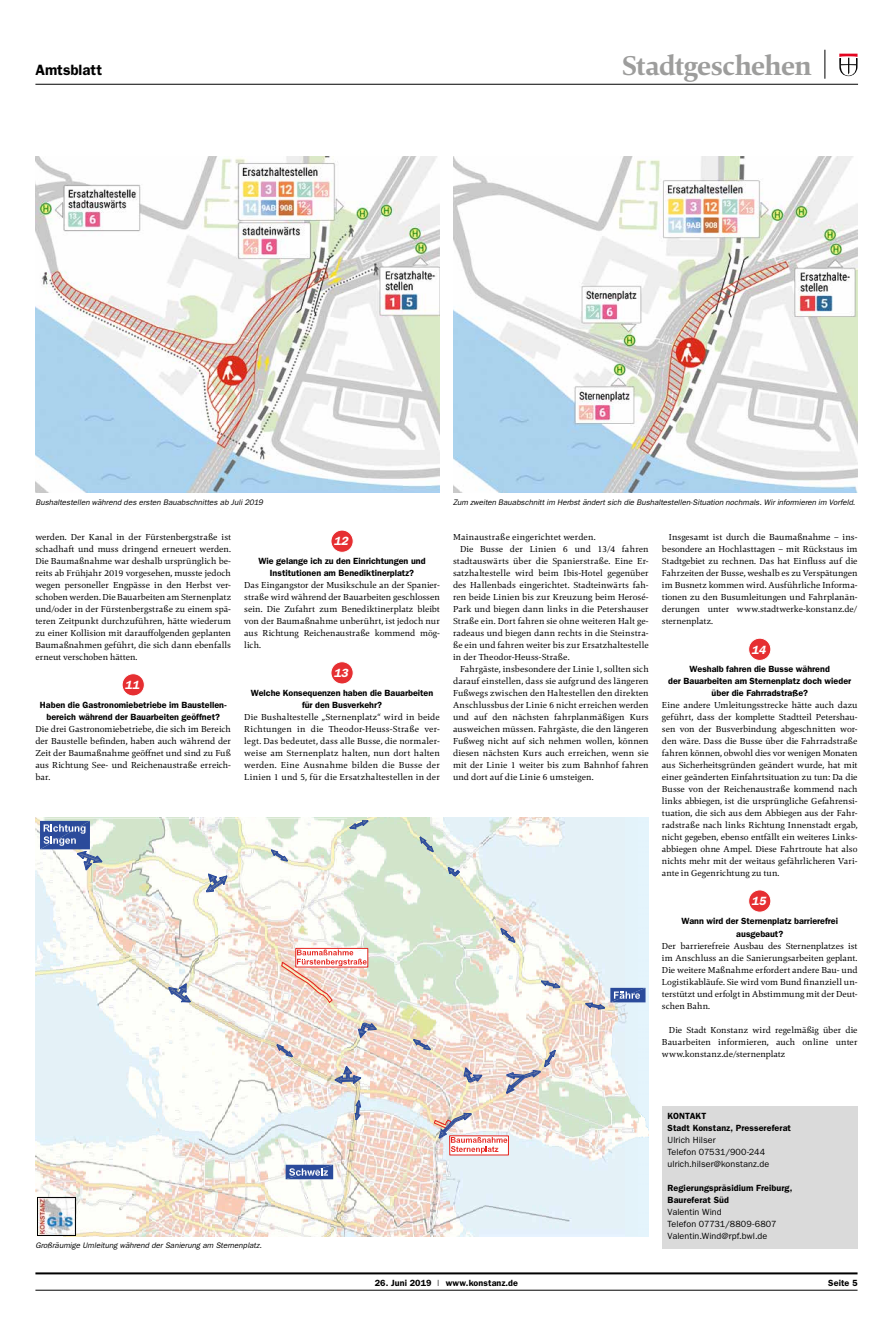
<style>
.page{position:relative;width:893px;height:1333px;background:#fff}
.page>*{position:absolute;margin:0;border:0;box-sizing:border-box;transform-origin:0 0}
.t1{font:800 28px "Mangan";letter-spacing:-.02em;color:#9d9d9c}
.t2{font:600 15px "Franklin Gothic";color:#000}
.t3{font:italic 600 12px "Franklin Gothic";letter-spacing:-.005em;color:#fff}
.t4{font:9px/12px "Mangan";letter-spacing:.005em;color:#000;text-align:justify}
.t5{font:600 9px/12px "Franklin Gothic";color:#000;text-align:center}
.t6{font:9px "Franklin Gothic";letter-spacing:.005em;color:#000}
.t7{font:italic 8px "Franklin Gothic";color:#000}
.s1{font-weight:400}
</style>
<div class="page">
<hr style="left:35px;top:84px;width:823px;height:1px;background:#000">
<hr style="left:35px;top:1289px;width:822px;height:1px;background:#000">
<hr style="left:35px;top:1272px;width:822px;height:2px;background:#000">
<div style="left:662px;top:1105px;width:195px;height:143px;background:#dadada"></div>
<svg style="left:825px;top:50px;width:1px;height:29px"></svg>
<svg style="left:839px;top:54px;width:19px;height:22px"></svg>
<img style="left:453px;top:157px;width:404px;height:335px">
<img style="left:35px;top:157px;width:405px;height:335px">
<div style="left:749px;top:638px;width:22px;height:22px;background:#e62f32;border-radius:50%"></div>
<div style="left:748px;top:637px;width:23px;height:23px;border:1px solid #fff;border-radius:50%"></div>
<div style="left:749px;top:889px;width:22px;height:23px;background:#e62f32;border-radius:50%"></div>
<div style="left:748px;top:889px;width:23px;height:23px;border:1px solid #fff;border-radius:50%"></div>
<svg style="left:35px;top:817px;width:614px;height:419px"></svg>
<img style="left:39px;top:1199px;width:35px;height:34px">
<div style="left:37px;top:1197px;width:39px;height:38px;border:1px solid #000"></div>
<svg style="left:40px;top:817px;width:329px;height:75px"></svg>
<div style="left:331px;top:661px;width:22px;height:23px;background:#e62f32;border-radius:50%"></div>
<div style="left:331px;top:661px;width:23px;height:23px;border:1px solid #fff;border-radius:50%"></div>
<div style="left:122px;top:673px;width:22px;height:23px;background:#e62f32;border-radius:50%"></div>
<div style="left:122px;top:673px;width:23px;height:23px;border:1px solid #fff;border-radius:50%"></div>
<div style="left:331px;top:530px;width:22px;height:22px;background:#e62f32;border-radius:50%"></div>
<div style="left:331px;top:529px;width:23px;height:23px;border:1px solid #fff;border-radius:50%"></div>
<p class="t2" style="left:35px;top:61px;width:68px">Amtsblatt</p>
<p class="t1" style="left:622px;top:47px;width:192px">Stadtgeschehen</p>
<p class="t7" style="left:35px;top:497px;width:229px">Bushaltestellen während des ersten Bauabschnittes ab Juli 2019</p>
<p class="t7" style="left:453px;top:497px;width:404px">Zum zweiten Bauabschnitt im Herbst ändert sich die Bushaltestellen-Situation nochmals. Wir informieren im Vorfeld.</p>
<p class="t4" style="left:453px;top:531px;width:144px">Mainaustraße eingerichtet werden.</p>
<p class="t4" style="left:453px;top:543px;width:197px;text-indent:7px">Die Busse der Linien 6 und 13/4 fahren stadtauswärts über die Spanierstraße. Eine Er&shy;satzhaltestelle wird beim Ibis-Hotel gegenüber des Hallenbads eingerichtet. Stadteinwärts fah&shy;ren beide Linien bis zur Kreuzung beim Herosé-Park und biegen dann links in die Petershauser Straße ein. Dort fahren sie ohne weiteren Halt ge&shy;radeaus und biegen dann rechts in die Steinstra&shy;ße ein und fahren weiter bis zur Ersatzhaltestelle in der Theodor-Heuss-Straße.</p>
<p class="t4" style="left:453px;top:663px;width:197px;text-indent:7px">Fahrgäste, insbesondere der Linie 1, sollten sich darauf einstellen, dass sie aufgrund des längeren Fußwegs zwischen den Haltestellen den direkten Anschlussbus der Linie 6 nicht erreichen werden und auf den nächsten fahrplanmäßigen Kurs ausweichen müssen. Fahrgäste, die den längeren Fußweg nicht auf sich nehmen wollen, können diesen nächsten Kurs auch erreichen, wenn sie mit der Linie 1 weiter bis zum Bahnhof fahren und dort auf die Linie 6 umsteigen.</p>
<p class="t4" style="left:35px;top:531px;width:197px">werden. Der Kanal in der Fürstenbergstraße ist schadhaft und muss dringend erneuert werden.<br>Die Baumaßnahme war deshalb ursprünglich be&shy;reits ab Frühjahr 2019 vorgesehen, musste jedoch wegen personeller Engpässe in den Herbst ver&shy;schoben werden. Die Bauarbeiten am Sternenplatz und/oder in der Fürstenbergstraße zu einem spä&shy;teren Zeitpunkt durchzuführen, hätte wiederum zu einer Kollision mit darauffolgenden geplanten Baumaßnahmen geführt, die sich dann ebenfalls erneut verschoben hätten.</p>
<p class="t4" style="left:662px;top:531px;width:197px;text-indent:7px">Insgesamt ist durch die Baumaßnahme – ins&shy;besondere an Hochlasttagen – mit Rückstaus im Stadtgebiet zu rechnen. Das hat Einfluss auf die Fahrzeiten der Busse, weshalb es zu Verspätungen im Busnetz kommen wird. Ausführliche Informa&shy;tionen zu den Busumleitungen und Fahrplanän&shy;derungen unter www.stadtwerke-konstanz.de/ sternenplatz.</p>
<p class="t5" style="left:690px;top:663px;width:142px">Weshalb fahren die Busse während</p>
<p class="t5" style="left:668px;top:675px;width:184px">der Bauarbeiten am Sternenplatz doch wieder über die Fahrradstraße?</p>
<p class="t4" style="left:662px;top:699px;width:197px">Eine andere Umleitungsstrecke hätte auch dazu geführt, dass der komplette Stadtteil Petershau&shy;sen von der Busverbindung abgeschnitten wor&shy;den wäre. Dass die Busse über die Fahrradstraße fahren können, obwohl dies vor wenigen Monaten aus Sicherheitsgründen geändert wurde, hat mit einer geänderten Einfahrtsituation zu tun: Da die Busse von der Reichenaustraße kommend nach links abbiegen, ist die ursprüngliche Gefahrensi&shy;tuation, die sich aus dem Abbiegen aus der Fahr&shy;radstraße nach links Richtung Innenstadt ergab, nicht gegeben, ebenso entfällt ein weiteres Links-</p>
<p class="t4" style="left:662px;top:843px;width:197px">abbiegen ohne Ampel. Diese Fahrtroute hat also nichts mehr mit der weitaus gefährlicheren Vari&shy;ante in Gegenrichtung zu tun.</p>
<p class="t5" style="left:681px;top:915px;width:158px">Wann wird der Sternenplatz barrierefrei</p>
<p class="t5" style="left:736px;top:927px;width:48px">ausgebaut?</p>
<p class="t4" style="left:662px;top:939px;width:197px">Der barrierefreie Ausbau des Sternenplatzes ist im Anschluss an die Sanierungsarbeiten geplant.<br>Die weitere Maßnahme erfordert andere Bau- und Logistikabläufe. Sie wird vom Bund finanziell un&shy;terstützt und erfolgt in Abstimmung mit der Deut&shy;schen Bahn.</p>
<p class="t4" style="left:662px;top:1023px;width:197px;text-align:right">Die Stadt Konstanz wird regelmäßig über die<br>Bauarbeiten informieren, auch online unter</p>
<p class="t4" style="left:662px;top:1047px;width:125px">www.konstanz.de/sternenplatz</p>
<p class="t3" style="left:334px;top:534px;width:16px">12</p>
<p class="t5" style="left:258px;top:555px;width:169px">Wie gelange ich zu den Einrichtungen und</p>
<p class="t5" style="left:270px;top:567px;width:146px">Institutionen am Benediktinerplatz?</p>
<p class="t4" style="left:244px;top:579px;width:197px">Das Eingangstor der Musikschule an der Spanier&shy;straße wird während der Bauarbeiten geschlossen sein. Die Zufahrt zum Benediktinerplatz bleibt von der Baumaßnahme unberührt, ist jedoch nur aus Richtung Reichenaustraße kommend mög&shy;lich.</p>
<p class="t3" style="left:751px;top:642px;width:16px">14</p>
<p class="t3" style="left:334px;top:666px;width:16px">13</p>
<p class="t3" style="left:125px;top:678px;width:16px">11</p>
<p class="t5" style="left:251px;top:687px;width:184px">Welche Konsequenzen haben die Bauarbeiten</p>
<p class="t5" style="left:302px;top:699px;width:82px">für den Busverkehr?</p>
<p class="t4" style="left:244px;top:711px;width:197px">Die Bushaltestelle „Sternenplatz“ wird in beide Richtungen in die Theodor-Heuss-Straße ver&shy;legt. Das bedeutet, dass alle Busse, die normaler&shy;weise am Sternenplatz halten, nun dort halten werden. Eine Ausnahme bilden die Busse der Linien 1 und 5, für die Ersatzhaltestellen in der</p>
<p class="t5" style="left:40px;top:699px;width:188px">Haben die Gastronomiebetriebe im Baustellen&shy;bereich während der Bauarbeiten geöffnet?</p>
<p class="t4" style="left:35px;top:723px;width:197px">Die drei Gastronomiebetriebe, die sich im Bereich der Baustelle befinden, haben auch während der Zeit der Baumaßnahme geöffnet und sind zu Fuß aus Richtung See- und Reichenaustraße erreich&shy;bar.</p>
<p class="t3" style="left:752px;top:894px;width:16px">15</p>
<p class="t7" style="left:35px;top:1240px;width:228px">Großräumige Umleitung während der Sanierung am Sternenplatz.</p>
<p class="t5" style="left:375px;top:1275px;width:145px">26. Juni 2019 <span class="s1">|</span> www.konstanz.de</p>
<p class="t5" style="left:668px;top:1109px;width:40px">KONTAKT</p>
<p class="t5" style="left:668px;top:1121px;width:125px">Stadt Konstanz, Pressereferat</p>
<p class="t6" style="left:668px;top:1134px;width:49px">Ulrich Hilser</p>
<p class="t6" style="left:668px;top:1146px;width:99px">Telefon 07531/900-244</p>
<p class="t6" style="left:668px;top:1158px;width:103px">ulrich.hilser@konstanz.de</p>
<p class="t5" style="left:668px;top:1181px;width:126px">Regierungspräsidium Freiburg,</p>
<p class="t5" style="left:668px;top:1193px;width:63px">Baureferat Süd</p>
<p class="t6" style="left:668px;top:1206px;width:56px">Valentin Wind</p>
<p class="t6" style="left:668px;top:1218px;width:110px">Telefon 07731/8809-6807</p>
<p class="t6" style="left:668px;top:1230px;width:101px">Valentin.Wind@rpf.bwl.de</p>
<p class="t5" style="left:828px;top:1275px;width:31px">Seite 5</p>
</div>
